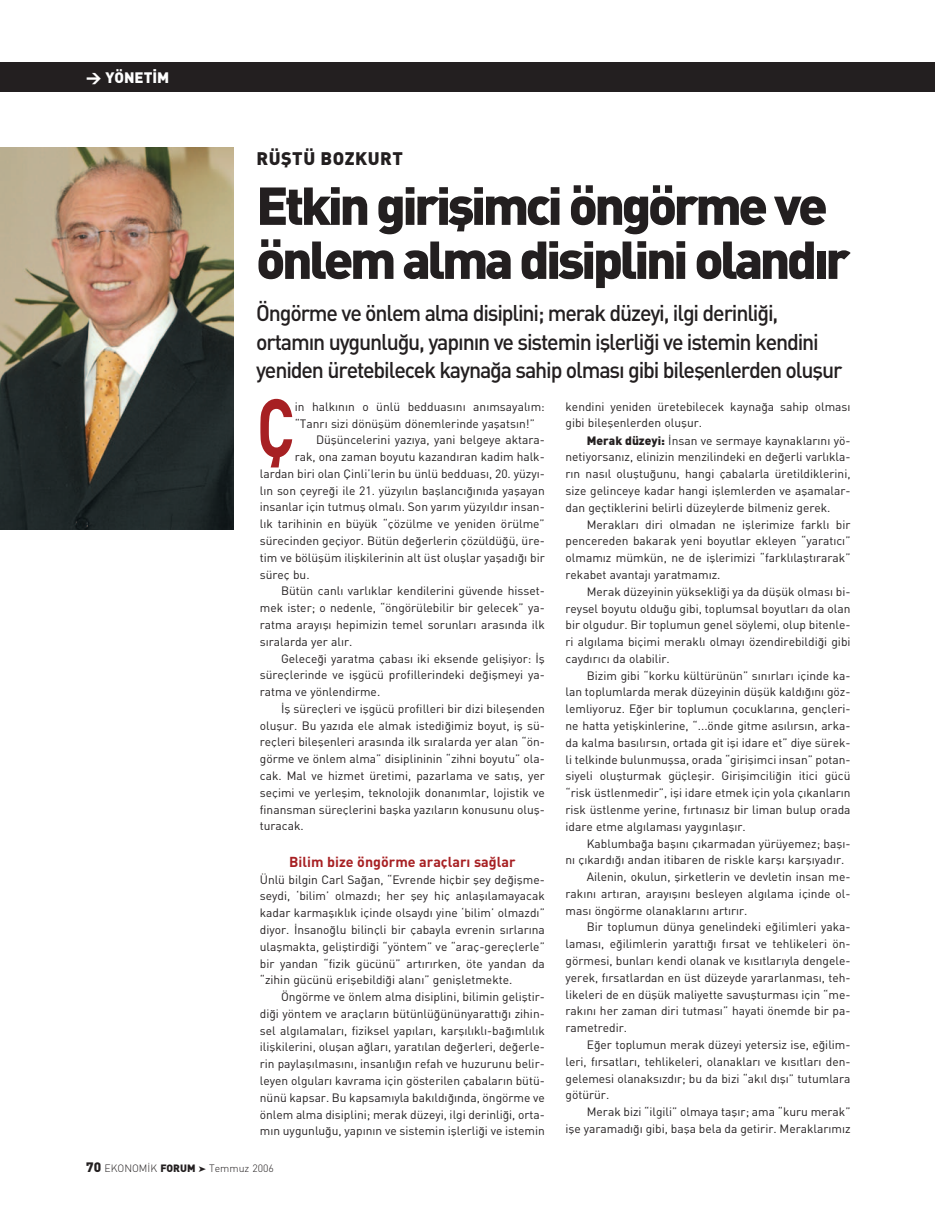
<style>
.page{position:relative;width:935px;height:1211px;background:#fff}
.page>*{position:absolute;margin:0;border:0;box-sizing:border-box;transform-origin:0 0}
.t1{font:81px "DINT Bold";color:#a72023;scale:.75 1}
.t2{font:52.5px/54px "DINT Black";letter-spacing:-.065em;color:#231f20}
.t3{font:22.5px/28.8px "DINT Medium";letter-spacing:-.055em;color:#231f20;scale:.95 1}
.t4{font:18px "DINT Black";letter-spacing:.03em;color:#231f20}
.t5{font:15px "DINT Black";color:#fff}
.t6{font:14.25px "DINT Bold";color:#a72023}
.t7{font:12px/16.8px "DINT";color:#231f20;text-align:justify}
.t8{font:10.5px "DINT Light";color:#231f20}
.s1{font-family:"DINT Black"}
.s2{font-family:"DINT Black";font-size:13.5px}
</style>
<div class="page">
<div style="left:0;top:62px;width:914px;height:30px;background:#231f20"></div>
<img style="left:0;top:147px;width:234px;height:383px">
<div style="left:914px;top:62px;width:20px;height:30px;background:#231f20"></div>
<p class="t5" style="left:86px;top:73px;width:85px">&gt; YÖNET‹M</p>
<h3 class="t4" style="left:256px;top:152px;width:148px">RÜfiTÜ BOZKURT</h3>
<h2 class="t2" style="left:256px;top:184px;width:596px">Etkin giriflimci öngörme ve önlem alma disiplini oland›r</h2>
<h3 class="t3" style="left:256px;top:301px;width:618px">Öngörme ve önlem alma disiplini; merak düzeyi, ilgi derinli¤i, ortam›n uygunlu¤u, yap›n›n ve sistemin ifllerli¤i ve istemin kendini yeniden üretebilecek kayna¤a sahip olmas› gibi bileflenlerden oluflur</h3>
<h1 class="t1" style="left:257px;top:399px;width:52px">Ç</h1>
<p class="t7" style="left:295px;top:399px;width:251px">in halk›n›n o ünlü bedduas›n› an›msayal›m:</p>
<p class="t7" style="left:295px;top:416px;width:242px">“Tanr› sizi dönüflüm dönemlerinde yaflats›n!”</p>
<p class="t7" style="left:316px;top:433px;width:230px">Düflüncelerini yaz›ya, yani belgeye aktara-</p>
<p class="t7" style="left:295px;top:450px;width:251px">rak, ona zaman boyutu kazand›ran kadim halk-</p>
<p class="t7" style="left:260px;top:466px;width:286px">lardan biri olan Çinli’lerin bu ünlü bedduas›, 20. yüzy›-</p>
<p class="t7" style="left:260px;top:483px;width:286px">l›n son çeyre¤i ile 21. yüzy›l›n bafllanc›¤›n›da yaflayan</p>
<p class="t7" style="left:260px;top:500px;width:286px">insanlar için tutmufl olmal›. Son yar›m yüzy›ld›r insan-</p>
<p class="t7" style="left:260px;top:517px;width:286px">l›k tarihinin en büyük “çözülme ve yeniden örülme”</p>
<p class="t7" style="left:260px;top:533px;width:286px">sürecinden geçiyor. Bütün de¤erlerin çözüldü¤ü, üre-</p>
<p class="t7" style="left:260px;top:550px;width:286px">tim ve bölüflüm iliflkilerinin alt üst olufllar yaflad›¤› bir</p>
<p class="t7" style="left:260px;top:567px;width:51px">süreç bu.</p>
<p class="t7" style="left:281px;top:584px;width:265px">Bütün canl› varl›klar kendilerini güvende hisset-</p>
<p class="t7" style="left:260px;top:601px;width:286px">mek ister; o nedenle, “öngörülebilir bir gelecek” ya-</p>
<p class="t7" style="left:260px;top:617px;width:286px">ratma aray›fl› hepimizin temel sorunlar› aras›nda ilk</p>
<p class="t7" style="left:260px;top:634px;width:94px">s›ralarda yer al›r.</p>
<p class="t7" style="left:281px;top:651px;width:265px">Gelece¤i yaratma çabas› iki eksende gelifliyor: ‹fl</p>
<p class="t7" style="left:260px;top:668px;width:286px">süreçlerinde ve iflgücü profillerindeki de¤iflmeyi ya-</p>
<p class="t7" style="left:260px;top:684px;width:122px">ratma ve yönlendirme.</p>
<p class="t7" style="left:281px;top:701px;width:265px">‹fl süreçleri ve iflgücü profilleri bir dizi bileflenden</p>
<p class="t7" style="left:260px;top:718px;width:286px">oluflur. Bu yaz›da ele almak istedi¤imiz boyut, ifl sü-</p>
<p class="t7" style="left:260px;top:735px;width:286px">reçleri bileflenleri aras›nda ilk s›ralarda yer alan “ön-</p>
<p class="t7" style="left:260px;top:752px;width:286px">görme ve önlem alma” disiplininin “zihni boyutu” ola-</p>
<p class="t7" style="left:260px;top:768px;width:286px">cak. Mal ve hizmet üretimi, pazarlama ve sat›fl, yer</p>
<p class="t7" style="left:260px;top:785px;width:286px">seçimi ve yerleflim, teknolojik donan›mlar, lojistik ve</p>
<p class="t7" style="left:260px;top:802px;width:286px">finansman süreçlerini baflka yaz›lar›n konusunu olufl-</p>
<p class="t7" style="left:260px;top:819px;width:45px">turacak.</p>
<p class="t6" style="left:289px;top:856px;width:228px">Bilim bize öngörme araçlar› sa¤lar</p>
<p class="t7" style="left:260px;top:872px;width:286px">Ünlü bilgin Carl Sa¤an, “Evrende hiçbir fley de¤iflme&shy;seydi, ‘bilim’ olmazd›; her fley hiç anlafl›lamayacak kadar karmafl›kl›k içinde olsayd› yine ‘bilim’ olmazd›” diyor. ‹nsano¤lu bilinçli bir çabayla evrenin s›rlar›na ulaflmakta, gelifltirdi¤i “yöntem” ve “araç-gereçlerle” bir yandan “fizik gücünü” art›r›rken, öte yandan da “zihin gücünü eriflebildi¤i alan›” geniflletmekte.</p>
<p class="t7" style="left:260px;top:989px;width:286px;text-indent:21px">Öngörme ve önlem alma disiplini, bilimin gelifltir&shy;di¤i yöntem ve araçlar›n bütünlü¤ününyaratt›¤› zihin&shy;sel alg›lamalar›, fiziksel yap›lar›, karfl›l›kl›-ba¤›ml›l›k iliflkilerini, oluflan a¤lar›, yarat›lan de¤erleri, de¤erle&shy;rin paylafl›lmas›n›, insanl›¤›n refah ve huzurunu belir&shy;leyen olgular› kavrama için gösterilen çabalar›n bütü&shy;nünü kapsar. Bu kapsam›yla bak›ld›¤›nda, öngörme ve önlem alma disiplini; merak düzeyi, ilgi derinli¤i, orta&shy;m›n uygunlu¤u, yap›n›n ve sistemin ifllerli¤i ve istemin</p>
<p class="t7" style="left:565px;top:399px;width:286px">kendini yeniden üretebilecek kayna¤a sahip olmas› gibi bileflenlerden oluflur.</p>
<p class="t7" style="left:565px;top:433px;width:286px;text-indent:21px"><span class="s1">Merak düzeyi:</span> ‹nsan ve sermaye kaynaklar›n› yö&shy;netiyorsan›z, elinizin menzilindeki en de¤erli varl›kla&shy;r›n nas›l olufltu¤unu, hangi çabalarla üretildiklerini, size gelinceye kadar hangi ifllemlerden ve aflamalar&shy;dan geçtiklerini belirli düzeylerde bilmeniz gerek.</p>
<p class="t7" style="left:565px;top:517px;width:286px;text-indent:21px">Meraklar› diri olmadan ne ifllerimize farkl› bir pencereden bakarak yeni boyutlar ekleyen “yarat›c›” olmam›z mümkün, ne de ifllerimizi “farkl›laflt›rarak” rekabet avantaj› yaratmam›z.</p>
<p class="t7" style="left:565px;top:584px;width:286px;text-indent:21px">Merak düzeyinin yüksekli¤i ya da düflük olmas› bi&shy;reysel boyutu oldu¤u gibi, toplumsal boyutlar› da olan bir olgudur. Bir toplumun genel söylemi, olup bitenle&shy;ri alg›lama biçimi merakl› olmay› özendirebildi¤i gibi cayd›r›c› da olabilir.</p>
<p class="t7" style="left:565px;top:668px;width:286px;text-indent:21px">Bizim gibi “korku kültürünün” s›n›rlar› içinde ka&shy;lan toplumlarda merak düzeyinin düflük kald›¤›n› göz&shy;lemliyoruz. E¤er bir toplumun çocuklar›na, gençleri&shy;ne hatta yetiflkinlerine, “...önde gitme as›l›rs›n, arka&shy;da kalma bas›l›rs›n, ortada git ifli idare et” diye sürek&shy;li telkinde bulunmuflsa, orada “giriflimci insan” potan&shy;siyeli oluflturmak güçleflir. Giriflimcili¤in itici gücü “risk üstlenmedir”, ifli idare etmek için yola ç›kanlar›n risk üstlenme yerine, f›rt›nas›z bir liman bulup orada idare etme alg›lamas› yayg›nlafl›r.</p>
<p class="t7" style="left:587px;top:836px;width:265px">Kablumba¤a bafl›n› ç›karmadan yürüyemez; bafl›-</p>
<p class="t7" style="left:565px;top:853px;width:280px">n› ç›kard›¤› andan itibaren de riskle karfl› karfl›yad›r.</p>
<p class="t7" style="left:587px;top:869px;width:265px">Ailenin, okulun, flirketlerin ve devletin insan me-</p>
<p class="t7" style="left:565px;top:886px;width:286px">rak›n› art›ran, aray›fl›n› besleyen alg›lama içinde ol-</p>
<p class="t7" style="left:565px;top:903px;width:183px">mas› öngörme olanaklar›n› art›r›r.</p>
<p class="t7" style="left:587px;top:920px;width:265px">Bir toplumun dünya genelindeki e¤ilimleri yaka-</p>
<p class="t7" style="left:565px;top:937px;width:286px">lamas›, e¤ilimlerin yaratt›¤› f›rsat ve tehlikeleri ön-</p>
<p class="t7" style="left:565px;top:953px;width:286px">görmesi, bunlar› kendi olanak ve k›s›tlar›yla dengele-</p>
<p class="t7" style="left:565px;top:970px;width:286px">yerek, f›rsatlardan en üst düzeyde yararlanmas›, teh-</p>
<p class="t7" style="left:565px;top:987px;width:286px">likeleri de en düflük maliyette savuflturmas› için “me-</p>
<p class="t7" style="left:565px;top:1004px;width:286px">rak›n› her zaman diri tutmas›” hayati önemde bir pa-</p>
<p class="t7" style="left:565px;top:1020px;width:63px">rametredir.</p>
<p class="t7" style="left:587px;top:1037px;width:265px">E¤er toplumun merak düzeyi yetersiz ise, e¤ilim-</p>
<p class="t7" style="left:565px;top:1054px;width:286px">leri, f›rsatlar›, tehlikeleri, olanaklar› ve k›s›tlar› den-</p>
<p class="t7" style="left:565px;top:1071px;width:286px">gelemesi olanaks›zd›r; bu da bizi “ak›l d›fl›” tutumlara</p>
<p class="t7" style="left:565px;top:1088px;width:45px">götürür.</p>
<p class="t7" style="left:587px;top:1104px;width:265px">Merak bizi “ilgili” olmaya tafl›r; ama “kuru merak”</p>
<p class="t7" style="left:565px;top:1121px;width:286px">ifle yaramad›¤› gibi, bafla bela da getirir. Meraklar›m›z</p>
<p class="t8" style="left:86px;top:1164px;width:111px"><span class="s2">70</span> EKONOM‹K <span class="s1">FORUM</span></p>
<p class="t8" style="left:209px;top:1164px;width:66px">Temmuz 2006</p>
</div>
